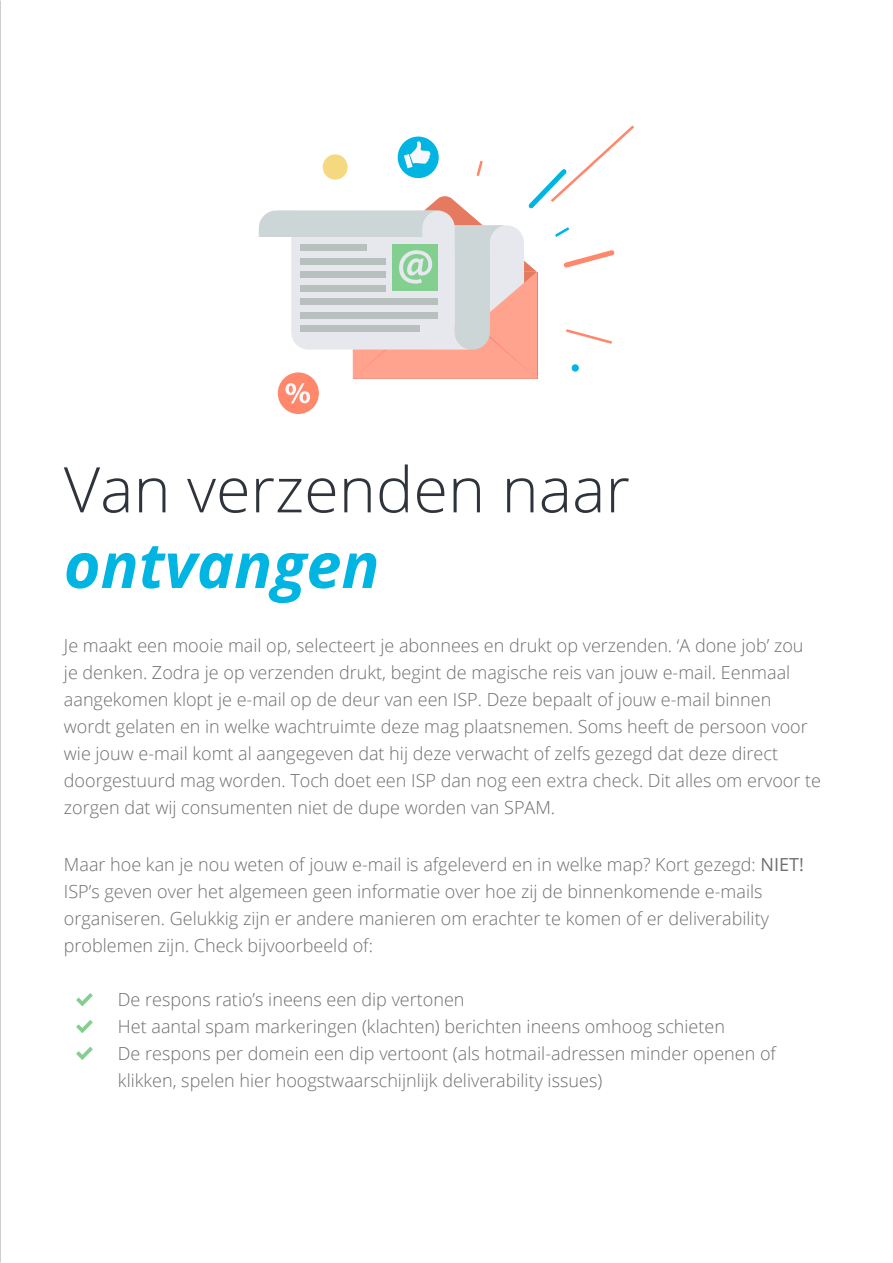
<style>
.page{position:relative;width:893px;height:1263px;background:#fff}
.page>*{position:absolute;margin:0;border:0;box-sizing:border-box;transform-origin:0 0}
.t1{font:300 63px "Open Sans";color:#2f343c}
.Titel_dik{font:italic 700 63px "Open Sans";color:#00b5e2}
.Paragraph_Style_1{font:300 18px/27px "Open Sans";color:#6d6e70}
.Body{font:300 18px/27px "Open Sans";color:#6d6e70}
.s1{font-weight:400}
</style>
<div class="page">
<div style="left:278px;top:372px;width:41px;height:42px;background:#ff876b;border-radius:50%"></div>
<svg style="left:259px;top:125px;width:375px;height:278px"></svg>
<svg style="left:76px;top:993px;width:17px;height:13px"></svg>
<svg style="left:76px;top:1020px;width:17px;height:13px"></svg>
<svg style="left:76px;top:1047px;width:17px;height:13px"></svg>
<p class="t1" style="left:64px;top:446px;width:568px">Van verzenden naar</p>
<p class="Titel_dik" style="left:64px;top:521px;width:317px">ontvangen</p>
<p class="Paragraph_Style_1" style="left:64px;top:631px;width:759px">Je maakt een mooie mail op, selecteert je abonnees en drukt op verzenden. ‘A done job’ zou je denken. Zodra je op verzenden drukt, begint de magische reis van jouw e-mail. Eenmaal aangekomen klopt je e-mail op de deur van een ISP. Deze bepaalt of jouw e-mail binnen wordt gelaten en in welke wachtruimte deze mag plaatsnemen. Soms heeft de persoon voor wie jouw e-mail komt al aangegeven dat hij deze verwacht of zelfs gezegd dat deze direct doorgestuurd mag worden. Toch doet een ISP dan nog een extra check. Dit alles om ervoor te zorgen dat wij consumenten niet de dupe worden van SPAM.</p>
<p class="Body" style="left:64px;top:850px;width:741px">Maar hoe kan je nou weten of jouw e-mail is afgeleverd en in welke map? Kort gezegd: <span class="s1">NIET!<br></span>ISP’s geven over het algemeen geen informatie over hoe zij de binnenkomende e-mails organiseren. Gelukkig zijn er andere manieren om erachter te komen of er deliverability problemen zijn. Check bijvoorbeeld of:</p>
<p class="Body" style="left:118px;top:985px;width:348px">De respons ratio’s ineens een dip vertonen</p>
<p class="Body" style="left:118px;top:1012px;width:609px">Het aantal spam markeringen (klachten) berichten ineens omhoog schieten</p>
<p class="Body" style="left:118px;top:1039px;width:659px">De respons per domein een dip vertoont (als hotmail-adressen minder openen of klikken, spelen hier hoogstwaarschijnlijk deliverability issues)</p>
</div>
